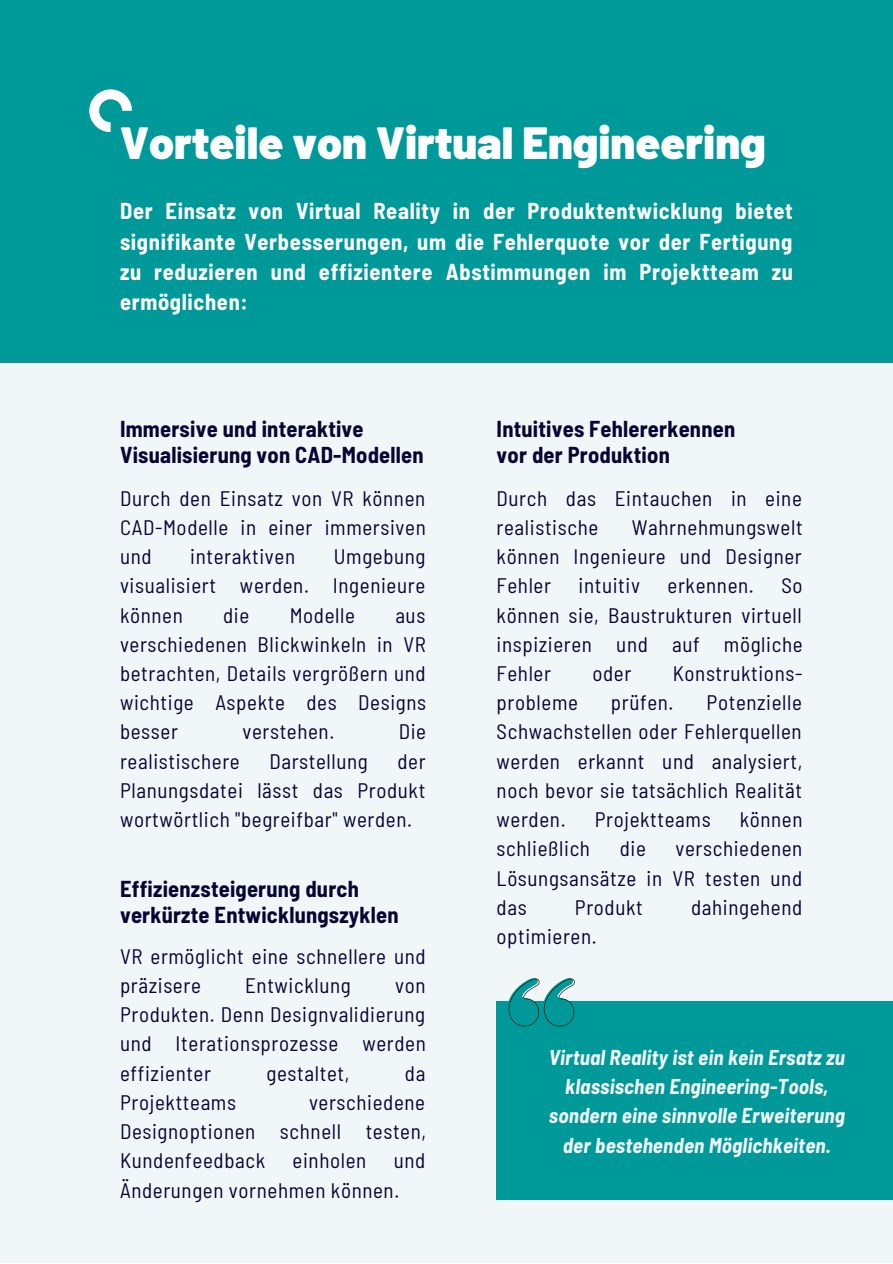
<style>
.page{position:relative;width:893px;height:1264px;background:#fff}
.page>*{position:absolute;margin:0;border:0;box-sizing:border-box;transform-origin:0 0}
.t1{font:900 45px "Barlow";color:#fff}
.t2{font:700 semi-condensed 22.5px/30.3px "Barlow";letter-spacing:.03em;color:#fff;text-align:justify}
.t3{font:700 semi-condensed 22.5px/25.8px "Barlow";letter-spacing:.01em;color:#060633}
.t4{font:semi-condensed 21px/29.2px "Barlow";letter-spacing:.03em;color:#060633;text-align:justify}
.t5{font:italic 700 semi-condensed 21px/29.2px "Barlow";letter-spacing:.01em;color:#f1f6f9;text-align:center}
</style>
<div class="page">
<div style="left:0;top:0;width:892px;height:1262px;background:#f1f6f9"></div>
<div style="left:0;top:0;width:892px;height:363px;background:#099"></div>
<svg style="left:89px;top:89px;width:43px;height:43px"></svg>
<div style="left:496px;top:1001px;width:396px;height:199px;background:#099"></div>
<svg style="left:508px;top:978px;width:66px;height:48px"></svg>
<p class="t1" style="left:120px;top:114px;width:647px">Vorteile von Virtual Engineering</p>
<p class="t2" style="left:120px;top:195px;width:674px">Der Einsatz von Virtual Reality in der Produktentwicklung bietet signifikante Verbesserungen, um die Fehlerquote vor der Fertigung zu reduzieren und effizientere Abstimmungen im Projektteam zu ermöglichen:</p>
<p class="t3" style="left:120px;top:415px;width:305px">Immersive und interaktive<br>Visualisierung von CAD-Modellen</p>
<p class="t4" style="left:120px;top:482px;width:307px">Durch den Einsatz von VR können CAD-Modelle in einer immersiven und</p>
<p class="t4" style="left:190px;top:541px;width:106px">interaktiven</p>
<p class="t4" style="left:120px;top:541px;width:307px;text-indent:214px">Umgebung visualisiert werden. Ingenieure können</p>
<p class="t4" style="left:223px;top:599px;width:28px">die</p>
<p class="t4" style="left:289px;top:599px;width:67px">Modelle</p>
<p class="t4" style="left:120px;top:599px;width:307px;text-indent:275px">aus verschiedenen Blickwinkeln in VR betrachten, Details vergrößern und wichtige Aspekte des Designs besser</p>
<p class="t4" style="left:242px;top:716px;width:93px">verstehen.</p>
<p class="t4" style="left:399px;top:716px;width:29px">Die</p>
<p class="t4" style="left:120px;top:745px;width:121px">realistischere</p>
<p class="t4" style="left:269px;top:745px;width:100px">Darstellung</p>
<p class="t4" style="left:120px;top:745px;width:307px;text-indent:277px">der Planungsdatei lässt das Produkt wortwörtlich "begreifbar" werden.</p>
<p class="t3" style="left:120px;top:875px;width:280px">Effizienzsteigerung durch verkürzte Entwicklungszyklen</p>
<p class="t4" style="left:120px;top:940px;width:307px">VR ermöglicht eine schnellere und präzisere</p>
<p class="t4" style="left:245px;top:969px;width:107px">Entwicklung</p>
<p class="t4" style="left:120px;top:969px;width:307px;text-indent:275px">von Produkten. Denn Designvalidierung und Iterationsprozesse werden effizienter</p>
<p class="t4" style="left:266px;top:1057px;width:84px">gestaltet,</p>
<p class="t4" style="left:405px;top:1057px;width:22px">da</p>
<p class="t4" style="left:120px;top:1086px;width:117px">Projektteams</p>
<p class="t4" style="left:120px;top:1086px;width:307px;text-indent:189px">verschiedene Designoptionen schnell testen, Kundenfeedback</p>
<p class="t4" style="left:292px;top:1145px;width:75px">einholen</p>
<p class="t4" style="left:120px;top:1145px;width:307px;text-indent:274px">und<br>Änderungen vornehmen können.</p>
<p class="t3" style="left:496px;top:415px;width:240px">Intuitives Fehlererkennen</p>
<p class="t3" style="left:496px;top:441px;width:175px">vor der Produktion</p>
<p class="t4" style="left:496px;top:482px;width:307px">Durch das Eintauchen in eine realistische</p>
<p class="t4" style="left:496px;top:512px;width:307px;text-indent:135px">Wahrnehmungswelt können Ingenieure und Designer Fehler</p>
<p class="t4" style="left:578px;top:570px;width:63px">intuitiv</p>
<p class="t4" style="left:667px;top:570px;width:88px">erkennen.</p>
<p class="t4" style="left:496px;top:570px;width:307px;text-indent:285px">So können sie, Baustrukturen virtuell inspizieren und auf mögliche Fehler</p>
<p class="t4" style="left:592px;top:658px;width:40px">oder</p>
<p class="t4" style="left:672px;top:658px;width:131px">Konstruktions-</p>
<p class="t4" style="left:496px;top:687px;width:83px">probleme</p>
<p class="t4" style="left:611px;top:687px;width:64px">prüfen.</p>
<p class="t4" style="left:496px;top:687px;width:307px;text-indent:210px">Potenzielle Schwachstellen oder Fehlerquellen werden erkannt und analysiert, noch bevor sie tatsächlich Realität werden.</p>
<p class="t4" style="left:594px;top:804px;width:117px">Projektteams</p>
<p class="t4" style="left:739px;top:804px;width:64px">können</p>
<p class="t4" style="left:496px;top:833px;width:95px">schließlich</p>
<p class="t4" style="left:619px;top:833px;width:28px">die</p>
<p class="t4" style="left:496px;top:833px;width:307px;text-indent:179px">verschiedenen Lösungsansätze in VR testen und das</p>
<p class="t4" style="left:575px;top:891px;width:69px">Produkt</p>
<p class="t4" style="left:691px;top:891px;width:113px">dahingehend</p>
<p class="t4" style="left:496px;top:921px;width:102px">optimieren.</p>
<p class="t5" style="left:548px;top:1041px;width:298px">Virtual Reality ist ein kein Ersatz zu klassischen Engineering-Tools, sondern eine sinnvolle Erweiterung der bestehenden Möglichkeiten.</p>
</div>
